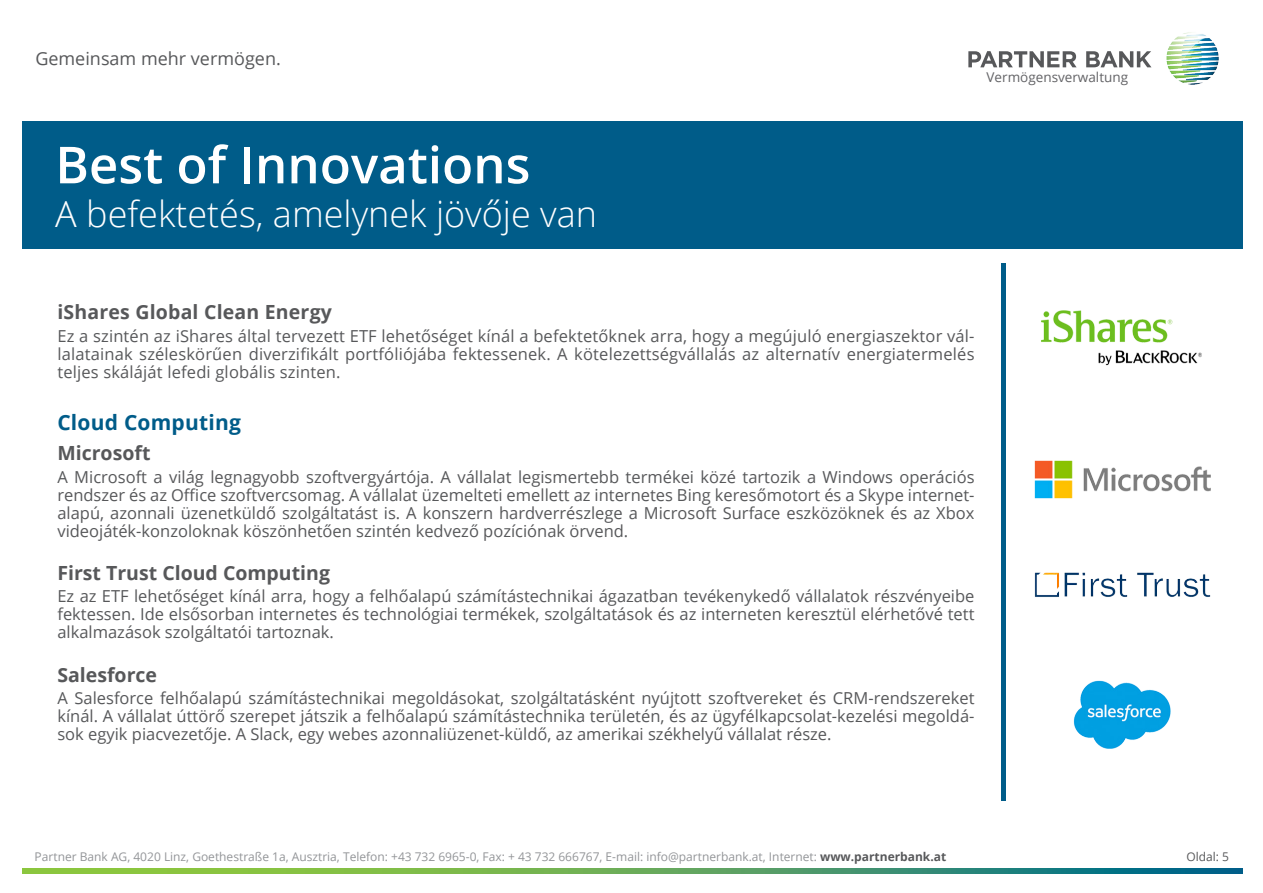
<style>
.page{position:relative;width:1263px;height:893px;background:#fff}
.page>*{position:absolute;margin:0;border:0;box-sizing:border-box;transform-origin:0 0}
.t1{font:600 51px "Open Sans";color:#fff}
.t2{font:300 36px "Open Sans";color:#fff}
.Subheadline{font:700 21px "Open Sans";letter-spacing:.01em;color:#005c89}
.Subheadline-2{font:700 19.5px "Open Sans";color:#57585a}
.t3{font:18px "Open Sans";color:#57585a}
.Subheadline-3{font:16.5px/18px "Open Sans";color:#57585a;text-align:justify}
.t4{font:13.5px "Open Sans";color:#636366}
.t5{font:12px "Open Sans";color:#939598}
.t6{font:12px "Open Sans";color:#57585a}
.s1{font-weight:700;color:#57585a}
</style>
<div class="page">
<img style="left:1166px;top:32px;width:53px;height:53px">
<svg style="left:968px;top:51px;width:183px;height:16px"></svg>
<div style="left:22px;top:122px;width:1220px;height:127px;background:#005c89"></div>
<svg style="left:23px;top:869px;width:1219px;height:4px;background:#59a25d"></svg>
<div style="left:1001px;top:263px;width:5px;height:538px;background:#005c89"></div>
<img style="left:1073px;top:680px;width:98px;height:69px">
<img style="left:1034px;top:460px;width:177px;height:39px">
<img style="left:1034px;top:572px;width:177px;height:25px">
<img style="left:1041px;top:310px;width:161px;height:56px">
<p class="t3" style="left:35px;top:46px;width:247px">Gemeinsam mehr vermögen.</p>
<h1 class="t1" style="left:55px;top:130px;width:477px">Best of Innovations</h1>
<h2 class="t2" style="left:55px;top:189px;width:543px">A befektetés, amelynek jövője van</h2>
<p class="t4" style="left:986px;top:68px;width:143px">Vermögensverwaltung</p>
<p class="Subheadline-2" style="left:57px;top:299px;width:276px">iShares Global Clean Energy</p>
<p class="Subheadline-3" style="left:57px;top:326px;width:919px">Ez a szintén az iShares által tervezett ETF lehetőséget kínál a befektetőknek arra, hogy a megújuló energiaszektor vál&shy;lalatainak széleskörűen diverzifikált portfóliójába fektessenek. A kötelezettségvállalás az alternatív energiatermelés teljes skáláját lefedi globális szinten.</p>
<p class="Subheadline" style="left:57px;top:407px;width:185px">Cloud Computing</p>
<p class="Subheadline-2" style="left:57px;top:440px;width:95px">Microsoft</p>
<p class="Subheadline-3" style="left:57px;top:467px;width:919px">A Microsoft a világ legnagyobb szoftvergyártója. A vállalat legismertebb termékei közé tartozik a Windows operációs rendszer és az Office szoftvercsomag. A vállalat üzemelteti emellett az internetes Bing keresőmotort és a Skype internet&shy;alapú, azonnali üzenetküldő szolgáltatást is. A konszern hardverrészlege a Microsoft Surface eszközöknek és az Xbox videojáték-konzoloknak köszönhetően szintén kedvező pozíciónak örvend.</p>
<p class="Subheadline-2" style="left:57px;top:559px;width:274px">First Trust Cloud Computing</p>
<p class="Subheadline-3" style="left:57px;top:587px;width:919px">Ez az ETF lehetőséget kínál arra, hogy a felhőalapú számítástechnikai ágazatban tevékenykedő vállalatok részvényeibe fektessen. Ide elsősorban internetes és technológiai termékek, szolgáltatások és az interneten keresztül elérhetővé tett alkalmazások szolgáltatói tartoznak.</p>
<p class="Subheadline-2" style="left:57px;top:661px;width:101px">Salesforce</p>
<p class="Subheadline-3" style="left:57px;top:689px;width:919px">A Salesforce felhőalapú számítástechnikai megoldásokat, szolgáltatásként nyújtott szoftvereket és CRM-rendszereket kínál. A vállalat úttörő szerepet játszik a felhőalapú számítástechnika területén, és az ügyfélkapcsolat-kezelési megoldá&shy;sok egyik piacvezetője. A Slack, egy webes azonnaliüzenet-küldő, az amerikai székhelyű vállalat része.</p>
<p class="t5" style="left:35px;top:848px;width:913px">Partner Bank AG, 4020 Linz, Goethestraße 1a, Ausztria, Telefon: +43 732 6965-0, Fax: + 43 732 666767, E-mail: info@partnerbank.at, Internet: <span class="s1">www.partnerbank.at</span></p>
<p class="t6" style="left:1186px;top:848px;width:44px">Oldal: 5</p>
</div>
